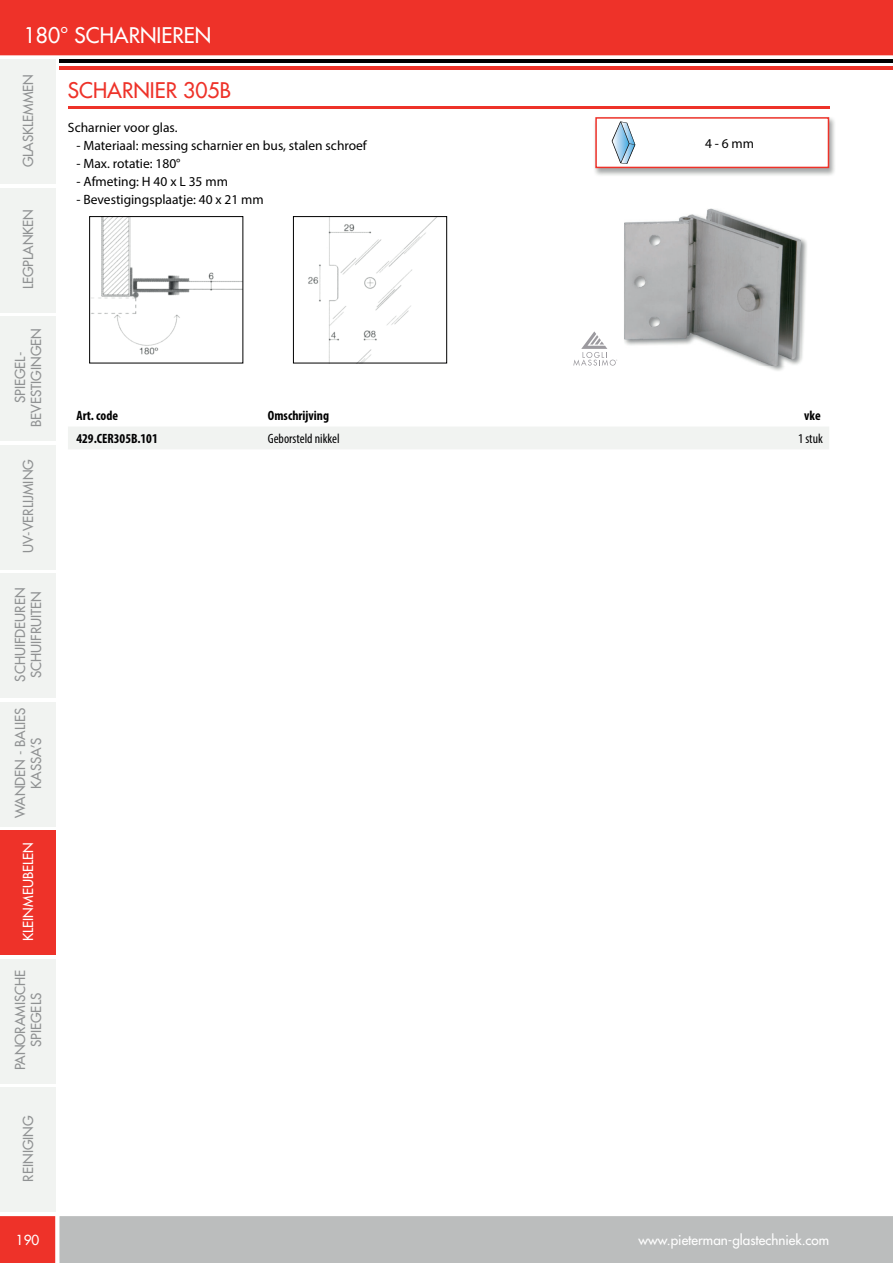
<style>
.page{position:relative;width:893px;height:1263px;background:#fff}
.page>*{position:absolute;margin:0;border:0;box-sizing:border-box;transform-origin:0 0}
.t1{font:500 21px "Futura Std";color:#fff}
.t2{font:500 21px "Futura Std";color:#ee3229}
.t3{font:13.5px "Myriad Pro";color:#000001}
.t4{font:500 13.5px/16.2px "Futura Std";color:#909293;text-align:center}
.t5{font:500 13.5px "Futura Std";color:#fff}
.t6{font:700 condensed 13.5px "Myriad Pro";color:#000001}
.t7{font:condensed 13.5px "Myriad Pro";color:#000001}
</style>
<div class="page">
<div style="left:0;top:0;width:893px;height:55px;background:#ee3229"></div>
<div style="left:0;top:1216px;width:893px;height:47px;background:#bbbdbd"></div>
<div style="left:0;top:60px;width:55px;height:124px;background:#f1f3f1"></div>
<div style="left:0;top:188px;width:55px;height:124px;background:#f1f3f1"></div>
<div style="left:0;top:317px;width:55px;height:124px;background:#f1f3f1"></div>
<div style="left:0;top:445px;width:55px;height:124px;background:#f1f3f1"></div>
<div style="left:0;top:574px;width:55px;height:124px;background:#f1f3f1"></div>
<div style="left:0;top:702px;width:55px;height:124px;background:#f1f3f1"></div>
<div style="left:0;top:831px;width:55px;height:124px;background:#ee3229"></div>
<div style="left:0;top:959px;width:55px;height:124px;background:#f1f3f1"></div>
<div style="left:0;top:1088px;width:55px;height:124px;background:#f1f3f1"></div>
<hr style="left:59px;top:66px;width:834px;height:3px;background:#ee3229">
<hr style="left:59px;top:60px;width:834px;height:3px;background:#000001">
<hr style="left:68px;top:107px;width:761px;height:2px;background:#ee3229">
<img style="left:594px;top:117px;width:241px;height:59px">
<div style="left:596px;top:118px;width:232px;height:49px;background:#fff"></div>
<div style="left:595px;top:117px;width:234px;height:51px;border:2px solid #ee3229"></div>
<svg style="left:612px;top:121px;width:23px;height:43px"></svg>
<img style="left:710px;top:208px;width:97px;height:163px">
<img style="left:624px;top:209px;width:176px;height:157px">
<div style="left:68px;top:427px;width:761px;height:22px;background:#f1f3f1"></div>
<img style="left:91px;top:218px;width:150px;height:137px">
<div style="left:89px;top:216px;width:154px;height:147px;border:1px solid #000001"></div>
<img style="left:308px;top:218px;width:128px;height:143px">
<div style="left:293px;top:216px;width:154px;height:147px;border:1px solid #000001"></div>
<svg style="left:573px;top:331px;width:44px;height:35px"></svg>
<h1 class="t1" style="left:24px;top:23px;width:189px">180° SCHARNIEREN</h1>
<p class="t4" style="left:20px;top:167px;width:95px;rotate:-90deg">GLASKLEMMEN</p>
<p class="t4" style="left:20px;top:289px;width:82px;rotate:-90deg">LEGPLANKEN</p>
<h1 class="t2" style="left:68px;top:79px;width:164px">SCHARNIER 305B</h1>
<p class="t3" style="left:68px;top:122px;width:111px">Scharnier voor glas.</p>
<p class="t3" style="left:76px;top:140px;width:292px">- Materiaal: messing scharnier en bus, stalen schroef</p>
<p class="t3" style="left:76px;top:158px;width:106px">- Max. rotatie: 180°</p>
<p class="t3" style="left:76px;top:176px;width:153px">- Afmeting: H 40 x L 35 mm</p>
<p class="t3" style="left:76px;top:194px;width:189px">- Bevestigingsplaatje: 40 x 21 mm</p>
<p class="t3" style="left:705px;top:138px;width:51px">4 - 6 mm</p>
<p class="t4" style="left:12px;top:427px;width:100px;rotate:-90deg">SPIEGEL-<br>BEVESTIGINGEN</p>
<p class="t4" style="left:20px;top:553px;width:95px;rotate:-90deg">UV-VERLIJMING</p>
<p class="t4" style="left:12px;top:682px;width:95px;text-align:left;rotate:-90deg">SCHUIFDEUREN<br>SCHUIFRUITEN</p>
<p class="t4" style="left:12px;top:818px;width:112px;rotate:-90deg">WANDEN - BALIES<br>KASSA’S</p>
<p class="t5" style="left:21px;top:941px;width:100px;rotate:-90deg">KLEINMEUBELEN</p>
<p class="t4" style="left:12px;top:1070px;width:102px;rotate:-90deg">PANORAMISCHE<br>SPIEGELS</p>
<p class="t4" style="left:20px;top:1182px;width:68px;rotate:-90deg">REINIGING</p>
<p class="t5" style="left:16px;top:1232px;width:25px">190</p>
<p class="t6" style="left:76px;top:411px;width:43px">Art. code</p>
<p class="t6" style="left:268px;top:411px;width:63px">Omschrijving</p>
<p class="t6" style="left:804px;top:411px;width:18px">vke</p>
<p class="t6" style="left:76px;top:433px;width:83px">429.CER305B.101</p>
<p class="t7" style="left:268px;top:433px;width:73px">Geborsteld nikkel</p>
<p class="t7" style="left:798px;top:433px;width:26px">1 stuk</p>
<p class="t5" style="left:638px;top:1232px;width:192px">www.pieterman-glastechniek.com</p>
</div>
